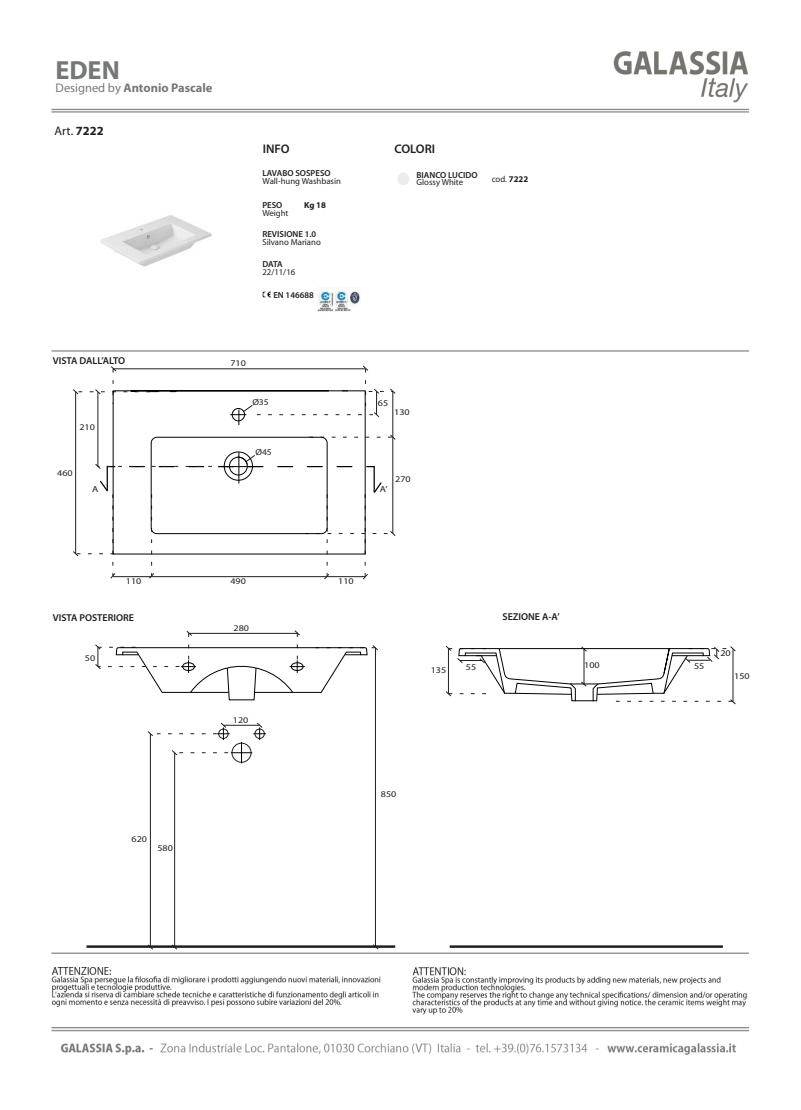
<style>
.page{position:relative;width:801px;height:1110px;background:#fff}
.page>*{position:absolute;margin:0;border:0;box-sizing:border-box;transform-origin:0 0}
.t1{font:700 26.25px "Myriad Pro";color:#757878}
.t2{font:700 12.5px "Myriad Pro";color:#757878}
.t3{font:600 12.5px "Myriad Pro";color:#221f1f}
.t4{font:12.5px "Myriad Pro";color:#221f1f}
.t5{font:600 10px "Myriad Pro";color:#221f1f}
.t6{font:8.75px "Myriad Pro";color:#221f1f}
.t7{font:8.75px "Myriad Pro";color:#221f1f;scale:1.15 1}
.t8{font:600 8.75px "Myriad Pro";color:#221f1f}
.t9{font:8.75px "Myriad Pro";color:#221f1f;scale:1.1 1}
.t10{font:700 8.75px "Myriad Pro";color:#221f1f}
.s1{font-weight:400}
.s2{font-weight:700}
</style>
<div class="page">
<img style="left:51px;top:50px;width:699px;height:1005px">
<svg style="left:263px;top:291px;width:8px;height:6px"></svg>
<img style="left:317px;top:287px;width:43px;height:25px">
<svg style="left:395px;top:172px;width:16px;height:13px"></svg>
<img style="left:51px;top:140px;width:200px;height:202px">
<hr style="left:113px;top:368px;width:252px;height:1px;background:#221f1f">
<hr style="left:75px;top:391px;width:1px;height:163px;background:#221f1f">
<hr style="left:392px;top:391px;width:1px;height:142px;background:#221f1f">
<hr style="left:375px;top:647px;width:1px;height:299px;background:#221f1f">
<hr style="left:86px;top:945px;width:309px;height:2px;background:#221f1f">
<hr style="left:450px;top:945px;width:273px;height:2px;background:#221f1f">
<hr style="left:174px;top:752px;width:1px;height:194px;background:#221f1f">
<hr style="left:150px;top:733px;width:1px;height:213px;background:#221f1f">
<svg style="left:372px;top:943px;width:7px;height:6px"></svg>
<svg style="left:171px;top:943px;width:7px;height:6px"></svg>
<svg style="left:147px;top:943px;width:7px;height:6px"></svg>
<svg style="left:147px;top:722px;width:119px;height:41px"></svg>
<hr style="left:98px;top:392px;width:1px;height:74px;background:#221f1f">
<svg style="left:72px;top:365px;width:87px;height:38px"></svg>
<svg style="left:72px;top:434px;width:324px;height:145px"></svg>
<svg style="left:112px;top:390px;width:254px;height:165px"></svg>
<svg style="left:230px;top:365px;width:166px;height:60px"></svg>
<svg style="left:95px;top:629px;width:283px;height:71px"></svg>
<svg style="left:445px;top:645px;width:291px;height:59px"></svg>
<h1 class="t1" style="left:55px;top:60px;width:66px">EDEN</h1>
<h2 class="t2" style="left:56px;top:83px;width:158px"><span class="s1">Designed by</span> Antonio Pascale</h2>
<h2 class="t4" style="left:55px;top:126px;width:51px">Art. <span class="s2">7222</span></h2>
<h2 class="t3" style="left:263px;top:141px;width:28px">INFO</h2>
<p class="t8" style="left:263px;top:168px;width:70px">LAVABO SOSPESO</p>
<p class="t6" style="left:263px;top:177px;width:80px">Wall-hung Washbasin</p>
<p class="t8" style="left:262px;top:200px;width:22px">PESO</p>
<p class="t10" style="left:304px;top:202px;width:23px">Kg 18</p>
<p class="t6" style="left:262px;top:209px;width:28px">Weight</p>
<p class="t8" style="left:262px;top:229px;width:55px">REVISIONE 1.0</p>
<p class="t6" style="left:262px;top:238px;width:60px">Silvano Mariano</p>
<p class="t8" style="left:262px;top:259px;width:22px">DATA</p>
<p class="t6" style="left:262px;top:268px;width:34px">22/11/16</p>
<p class="t8" style="left:273px;top:289px;width:42px">EN 146688</p>
<h2 class="t3" style="left:394px;top:141px;width:42px">COLORI</h2>
<p class="t8" style="left:416px;top:170px;width:63px">BIANCO LUCIDO</p>
<p class="t6" style="left:416px;top:179px;width:48px">Glossy White</p>
<p class="t6" style="left:492px;top:175px;width:38px">cod. <span class="s2">7222</span></p>
<p class="t5" style="left:53px;top:354px;width:74px">VISTA DALL’ALTO</p>
<p class="t7" style="left:79px;top:423px;width:15px">210</p>
<p class="t7" style="left:57px;top:469px;width:15px">460</p>
<p class="t7" style="left:230px;top:360px;width:15px">710</p>
<p class="t9" style="left:252px;top:398px;width:17px">Ø35</p>
<p class="t9" style="left:255px;top:448px;width:17px">Ø45</p>
<p class="t7" style="left:378px;top:400px;width:10px">65</p>
<p class="t7" style="left:394px;top:409px;width:15px">130</p>
<p class="t7" style="left:395px;top:475px;width:15px">270</p>
<p class="t7" style="left:92px;top:485px;width:7px">A</p>
<p class="t7" style="left:380px;top:486px;width:8px">A’</p>
<p class="t7" style="left:126px;top:577px;width:15px">110</p>
<p class="t7" style="left:338px;top:577px;width:15px">110</p>
<p class="t7" style="left:230px;top:577px;width:15px">490</p>
<p class="t5" style="left:53px;top:611px;width:83px">VISTA POSTERIORE</p>
<p class="t7" style="left:85px;top:654px;width:10px">50</p>
<p class="t7" style="left:132px;top:835px;width:15px">620</p>
<p class="t7" style="left:157px;top:844px;width:15px">580</p>
<p class="t7" style="left:233px;top:624px;width:15px">280</p>
<p class="t7" style="left:233px;top:717px;width:15px">120</p>
<p class="t7" style="left:381px;top:790px;width:15px">850</p>
<p class="t7" style="left:431px;top:667px;width:15px">135</p>
<p class="t5" style="left:502px;top:610px;width:59px">SEZIONE A-A’</p>
<p class="t7" style="left:466px;top:663px;width:10px">55</p>
<p class="t7" style="left:584px;top:661px;width:15px">100</p>
<p class="t7" style="left:694px;top:662px;width:10px">55</p>
<p class="t7" style="left:720px;top:649px;width:10px">20</p>
<p class="t7" style="left:734px;top:673px;width:15px">150</p>
</div>
